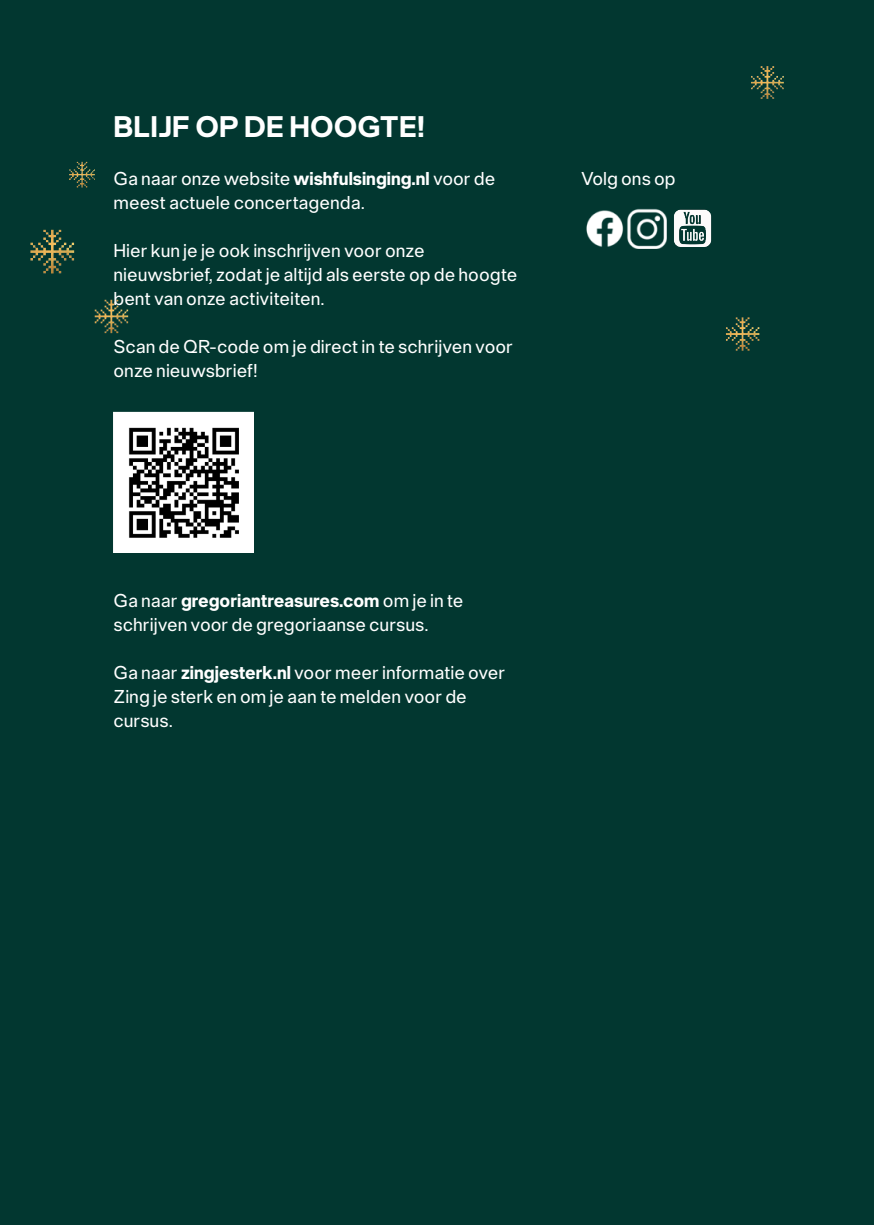
<style>
.page{position:relative;width:874px;height:1225px;background:#fff}
.page>*{position:absolute;margin:0;border:0;box-sizing:border-box;transform-origin:0 0}
.t1{font:32px "neue Singular D Bold";color:#fff}
.t2{font:20px/24px "neue Singular D Regular";color:#fff}
.t3{font:20px "neue Singular D Bold";color:#fff}
.s1{font-family:"neue Singular D Bold"}
.s2{font-family:"neue Singular D Regular"}
</style>
<div class="page">
<div style="left:0;top:0;width:873px;height:1225px;background:#023730"></div>
<img style="left:30px;top:230px;width:44px;height:43px">
<img style="left:95px;top:300px;width:33px;height:33px">
<img style="left:725px;top:317px;width:34px;height:34px">
<img style="left:69px;top:162px;width:26px;height:25px">
<img style="left:751px;top:66px;width:32px;height:33px">
<img style="left:113px;top:411px;width:141px;height:142px">
<img style="left:586px;top:208px;width:80px;height:40px">
<img style="left:674px;top:210px;width:37px;height:37px">
<h1 class="t1" style="left:113px;top:116px;width:313px">BLIJF OP DE HOOGTE!</h1>
<p class="t2" style="left:113px;top:168px;width:383px">Ga naar onze website <span class="s1">wishfulsinging.nl</span> voor de meest actuele concertagenda.</p>
<p class="t2" style="left:113px;top:240px;width:405px">Hier kun je je ook inschrijven voor onze nieuwsbrief, zodat je altijd als eerste op de hoogte bent van onze activiteiten.</p>
<p class="t2" style="left:113px;top:336px;width:401px">Scan de QR-code om je direct in te schrijven voor onze nieuwsbrief!</p>
<p class="t2" style="left:581px;top:168px;width:96px">Volg ons op</p>
<p class="t3" style="left:113px;top:593px;width:351px"><span class="s2">Ga naar</span> gregoriantreasures.com <span class="s2">om je in te</span></p>
<p class="t2" style="left:113px;top:614px;width:316px">schrijven voor de gregoriaanse cursus.</p>
<p class="t2" style="left:113px;top:662px;width:393px">Ga naar <span class="s1">zingjesterk.nl</span> voor meer informatie over<br>Zing je sterk en om je aan te melden voor de cursus.</p>
</div>
